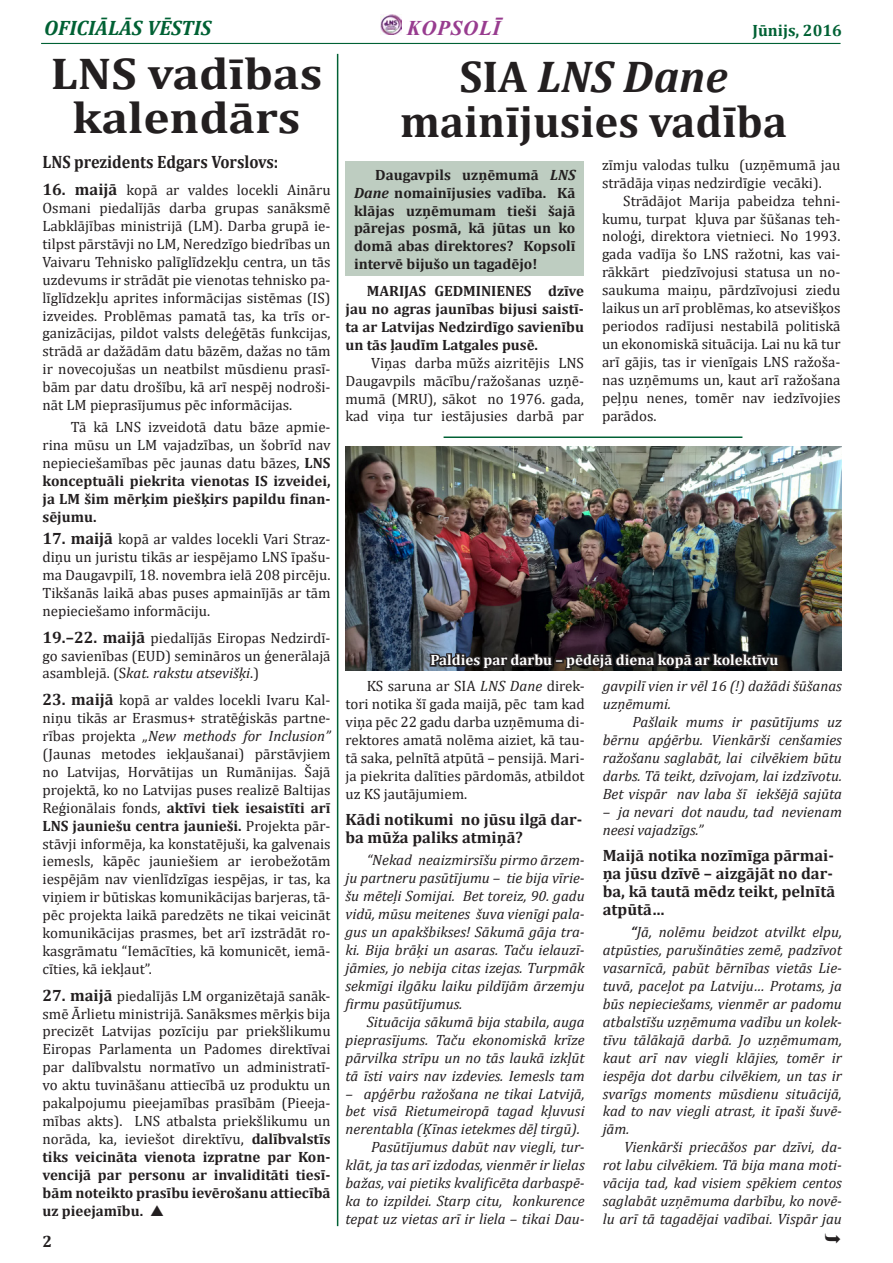
<style>
.page{position:relative;width:893px;height:1263px;background:#fff}
.page>*{position:absolute;margin:0;border:0;box-sizing:border-box;transform-origin:0 0}
.t1{font:700 44.85px/44.8px "Cambria";color:#231f20;text-align:center}
.t2{font:700 44.85px/44.8px "Cambria";color:#231f20;text-align:center;scale:1.1 1}
.t3{font:italic 700 21px "Cambria";color:#006134}
.t4{font:italic 700 21px "Times New Roman";letter-spacing:.035em;color:#983c8f}
.t5{font:700 18px "Cambria";color:#231f20;scale:.9 1}
.Parasts{font:700 16.5px/18px "Cambria";color:#231f20}
.t6{font:700 16.5px "Cambria";color:#006134}
.Parasts-2{font:15px/18px "Cambria";color:#231f20;text-align:justify}
.Parasts-3{font:italic 15px/18px "Cambria";color:#231f20;text-align:justify}
.Parasts-4{font:700 15px/18px "Cambria";color:#231f20;text-align:justify}
.t7{font:700 15px "Cambria";color:#fff}
.s1{font-weight:700;font-size:16.5px}
.s2{font-weight:700}
.s3{font-style:italic}
</style>
<div class="page">
<img style="left:381px;top:14px;width:20px;height:21px">
<hr style="left:41px;top:43px;width:799px;height:1px;background:#006134">
<img style="left:345px;top:446px;width:497px;height:225px">
<hr style="left:337px;top:54px;width:1px;height:1172px;background:#006134">
<div style="left:345px;top:162px;width:239px;height:114px;background:#becdc1"></div>
<hr style="left:444px;top:436px;width:298px;height:2px;background:#006134">
<svg style="left:427px;top:651px;width:354px;height:20px"></svg>
<p class="t3" style="left:44px;top:13px;width:169px">OFICIĀLĀS VĒSTIS</p>
<p class="t2" style="left:51px;top:49px;width:248px">LNS vadības kalendārs</p>
<p class="t5" style="left:43px;top:150px;width:264px">LNS prezidents Edgars Vorslovs:</p>
<p class="Parasts-2" style="left:43px;top:181px;width:290px"><span class="s1">16. maijā</span> kopā ar valdes locekli Aināru Osmani piedalījās darba grupas sanāksmē Labklājības ministrijā (LM). Darba grupā ie&shy;tilpst pārstāvji no LM, Neredzīgo biedrības un Vaivaru Tehnisko palīglīdzekļu centra, un tās uzdevums ir strādāt pie vienotas tehnisko pa&shy;līglīdzekļu aprites informācijas sistēmas (IS) izveides. Problēmas pamatā tas, ka trīs or&shy;ganizācijas, pildot valsts deleģētās funkcijas, strādā ar dažādām datu bāzēm, dažas no tām ir novecojušas un neatbilst mūsdienu prasī&shy;bām par datu drošību, kā arī nespēj nodroši&shy;nāt LM pieprasījumus pēc informācijas.</p>
<p class="Parasts-2" style="left:43px;top:418px;width:290px;text-indent:28px">Tā kā LNS izveidotā datu bāze apmie&shy;rina mūsu un LM vajadzības, un šobrīd nav nepieciešamības pēc jaunas datu bāzes, <span class="s2">LNS konceptuāli piekrita vienotas IS izveidei, ja LM šim mērķim piešķirs papildu finan&shy;sējumu.</span></p>
<p class="Parasts-2" style="left:43px;top:530px;width:290px"><span class="s1">17. maijā</span> kopā ar valdes locekli Vari Straz&shy;diņu un juristu tikās ar iespējamo LNS īpašu&shy;ma Daugavpilī, 18. novembra ielā 208 pircēju.<br>Tikšanās laikā abas puses apmainījās ar tām nepieciešamo informāciju.</p>
<p class="Parasts-2" style="left:43px;top:628px;width:290px"><span class="s1">19.–22. maijā</span> piedalījās Eiropas Nedzirdī&shy;go savienības (EUD) semināros un ģenerālajā asamblejā. (S<span class="s3">kat. rakstu atsevišķi</span>.)</p>
<p class="Parasts-2" style="left:43px;top:691px;width:290px"><span class="s1">23. maijā</span> kopā ar valdes locekli Ivaru Kal&shy;niņu tikās ar Erasmus+ stratēģiskās partne&shy;rības projekta <span class="s3">„New methods for Inclusion” </span>(Jaunas metodes iekļaušanai) pārstāvjiem no Latvijas, Horvātijas un Rumānijas. Šajā projektā, ko no Latvijas puses realizē Baltijas Reģionālais fonds, <span class="s2">aktīvi tiek iesaistīti arī LNS jauniešu centra jaunieši.</span> Projekta pār&shy;stāvji informēja, ka konstatējuši, ka galvenais iemesls, kāpēc jauniešiem ar ierobežotām iespējām nav vienlīdzīgas iespējas, ir tas, ka viņiem ir būtiskas komunikācijas barjeras, tā&shy;pēc projekta laikā paredzēts ne tikai veicināt komunikācijas prasmes, bet arī izstrādāt ro&shy;kasgrāmatu “Iemācīties, kā komunicēt, iemā&shy;cīties, kā iekļaut”.</p>
<p class="Parasts-2" style="left:43px;top:986px;width:290px"><span class="s1">27. maijā</span> piedalījās LM organizētajā sanāk&shy;smē Ārlietu ministrijā. Sanāksmes mērķis bija precizēt Latvijas pozīciju par priekšlikumu Eiropas Parlamenta un Padomes direktīvai par dalībvalstu normatīvo un administratī&shy;vo aktu tuvināšanu attiecībā uz produktu un pakalpojumu pieejamības prasībām (Pieeja&shy;mības akts). LNS atbalsta priekšlikumu un norāda, ka, ieviešot direktīvu, <span class="s2">dalībvalstīs tiks veicināta vienota izpratne par Kon&shy;vencijā par personu ar invaliditāti tiesī&shy;bām noteikto prasību ievērošanu attiecībā uz pieejamību.</span></p>
<p class="Parasts" style="left:43px;top:1231px;width:11px">2</p>
<p class="t4" style="left:407px;top:13px;width:95px">KOPSOLĪ</p>
<p class="t6" style="left:752px;top:18px;width:91px">Jūnijs, 2016</p>
<p class="t1" style="left:400px;top:53px;width:388px">SIA <span class="s3">LNS Dane </span>mainījusies vadība</p>
<p class="Parasts-4" style="left:354px;top:165px;width:223px;text-indent:21px">Daugavpils uzņēmumā <span class="s3">LNS Dane</span> nomainījusies vadība. Kā klājas uzņēmumam tieši šajā pārejas posmā, kā jūtas un ko domā abas direktores? Kopsolī intervē bijušo un tagadējo!</p>
<p class="Parasts-2" style="left:602px;top:156px;width:240px">zīmju valodas tulku (uzņēmumā jau strādāja viņas nedzirdīgie vecāki).</p>
<p class="Parasts-2" style="left:602px;top:191px;width:240px;text-indent:21px">Strādājot Marija pabeidza tehni&shy;kumu, turpat kļuva par šūšanas teh&shy;noloģi, direktora vietnieci. No 1993. gada vadīja šo LNS ražotni, kas vai&shy;rākkārt piedzīvojusi statusa un no&shy;saukuma maiņu, pārdzīvojusi ziedu laikus un arī problēmas, ko atsevišķos periodos radījusi nestabilā politiskā un ekonomiskā situācija. Lai nu kā tur arī gājis, tas ir vienīgais LNS ražoša&shy;nas uzņēmums un, kaut arī ražošana peļņu nenes, tomēr nav iedzīvojies parādos.</p>
<p class="Parasts-4" style="left:345px;top:281px;width:240px;text-indent:21px">MARIJAS GEDMINIENES dzīve jau no agras jaunības bijusi saistī&shy;ta ar Latvijas Nedzirdīgo savienību un tās ļaudīm Latgales pusē.</p>
<p class="Parasts-2" style="left:345px;top:353px;width:240px;text-indent:26px">Viņas darba mūžs aizritējis LNS Daugavpils mācību/ražošanas uzņē&shy;mumā (MRU), sākot no 1976. gada, kad viņa tur iestājusies darbā par</p>
<p class="t7" style="left:430px;top:649px;width:349px">Paldies par darbu – pēdējā diena kopā ar kolektīvu</p>
<p class="Parasts-2" style="left:345px;top:677px;width:241px;text-indent:21px">KS saruna ar SIA <span class="s3">LNS Dane</span> direk&shy;tori notika šī gada maijā, pēc tam kad viņa pēc 22 gadu darba uzņēmuma di&shy;rektores amatā nolēma aiziet, kā tau&shy;tā saka, pelnītā atpūtā – pensijā. Mari&shy;ja piekrita dalīties pārdomās, atbildot uz KS jautājumiem.</p>
<p class="Parasts" style="left:345px;top:810px;width:238px">Kādi notikumi no jūsu ilgā dar&shy;ba mūža paliks atmiņā?</p>
<p class="Parasts-3" style="left:345px;top:850px;width:241px;text-indent:21px">“Nekad neaizmirsīšu pirmo ārzem&shy;ju partneru pasūtījumu – tie bija vīrie&shy;šu mēteļi Somijai. Bet toreiz, 90. gadu vidū, mūsu meitenes šuva vienīgi pala&shy;gus un apakšbikses! Sākumā gāja tra&shy;ki. Bija brāķi un asaras. Taču ielauzī&shy;jāmies, jo nebija citas izejas. Turpmāk sekmīgi ilgāku laiku pildījām ārzemju firmu pasūtījumus.</p>
<p class="Parasts-3" style="left:345px;top:1012px;width:241px;text-indent:21px">Situācija sākumā bija stabila, auga pieprasījums. Taču ekonomiskā krīze pārvilka strīpu un no tās laukā izkļūt tā īsti vairs nav izdevies. Iemesls tam</p>
<p class="Parasts-3" style="left:345px;top:1084px;width:241px">– apģērbu ražošana ne tikai Latvijā, bet visā Rietumeiropā tagad kļuvusi nerentabla (Ķīnas ietekmes dēļ tirgū).</p>
<p class="Parasts-3" style="left:345px;top:1137px;width:241px;text-indent:26px">Pasūtījumus dabūt nav viegli, tur&shy;klāt, ja tas arī izdodas, vienmēr ir lielas bažas, vai pietiks kvalificēta darbaspē&shy;ka to izpildei. Starp citu, konkurence tepat uz vietas arī ir liela – tikai Dau-</p>
<p class="Parasts-3" style="left:603px;top:676px;width:241px">gavpilī vien ir vēl 16 (!) dažādi šūšanas uzņēmumi.</p>
<p class="Parasts-3" style="left:603px;top:712px;width:241px;text-indent:30px">Pašlaik mums ir pasūtījums uz bērnu apģērbu. Vienkārši cenšamies ražošanu saglabāt, lai cilvēkiem būtu darbs. Tā teikt, dzīvojam, lai izdzīvotu.<br>Bet vispār nav laba šī iekšējā sajūta</p>
<p class="Parasts-3" style="left:603px;top:802px;width:241px">– ja nevari dot naudu, tad nevienam neesi vajadzīgs.”</p>
<p class="Parasts" style="left:603px;top:846px;width:234px">Maijā notika nozīmīga pārmai&shy;ņa jūsu dzīvē – aizgājāt no dar&shy;ba, kā tautā mēdz teikt, pelnītā atpūtā…</p>
<p class="Parasts-3" style="left:603px;top:922px;width:241px;text-indent:28px"><span class="s2">“</span>Jā, nolēmu beidzot atvilkt elpu, atpūsties, parušināties zemē, padzīvot vasarnīcā, pabūt bērnības vietās Lie&shy;tuvā, paceļot pa Latviju… Protams, ja būs nepieciešams, vienmēr ar padomu atbalstīšu uzņēmuma vadību un kolek&shy;tīvu tālākajā darbā. Jo uzņēmumam, kaut arī nav viegli klājies, tomēr ir iespēja dot darbu cilvēkiem, un tas ir svarīgs moments mūsdienu situācijā, kad to nav viegli atrast, it īpaši šuvē&shy;jām.</p>
<p class="Parasts-3" style="left:603px;top:1137px;width:241px;text-indent:21px">Vienkārši priecāšos par dzīvi, da&shy;rot labu cilvēkiem. Tā bija mana moti&shy;vācija tad, kad visiem spēkiem centos saglabāt uzņēmuma darbību, ko novē&shy;lu arī tā tagadējai vadībai. Vispār jau</p>
</div>
